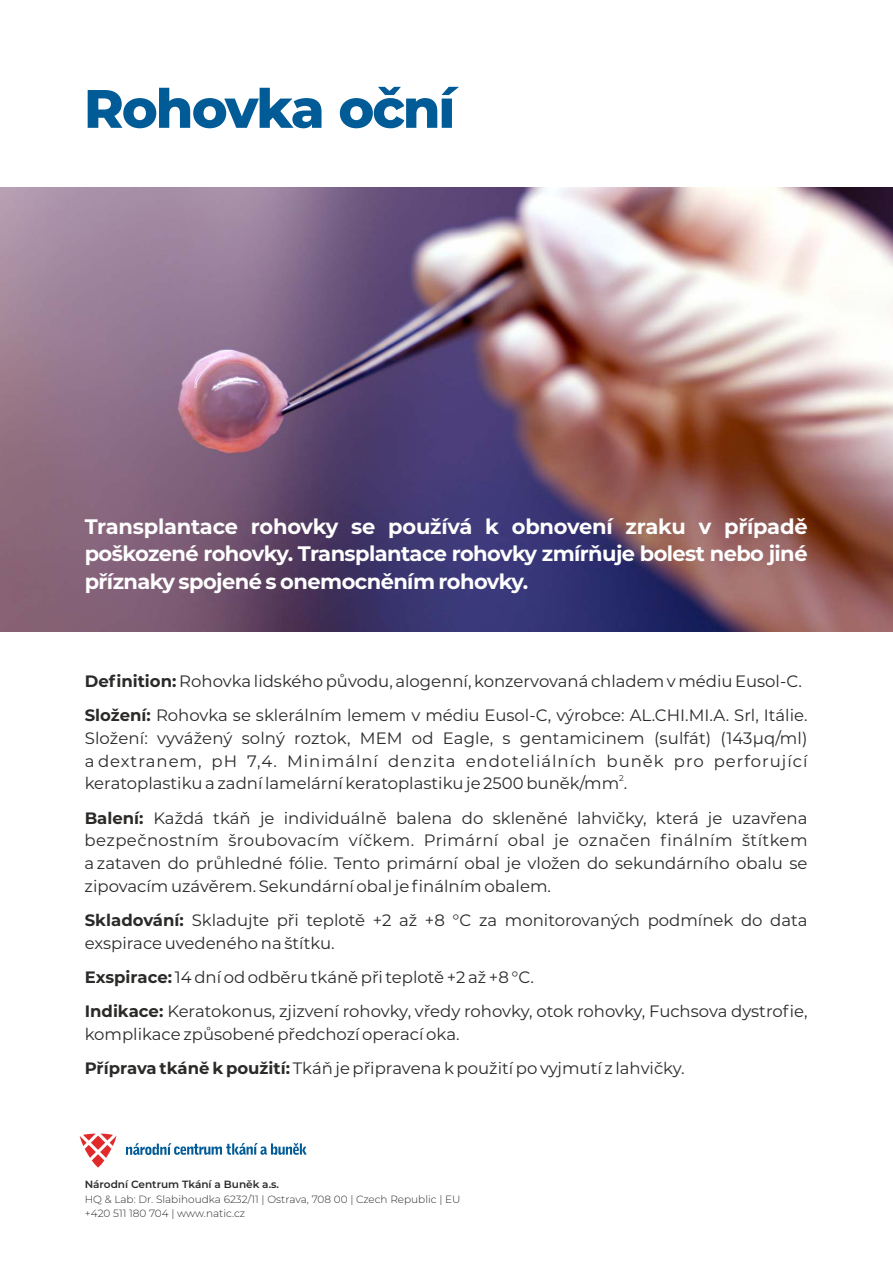
<style>
.page{position:relative;width:893px;height:1263px;background:#fff}
.page>*{position:absolute;margin:0;border:0;box-sizing:border-box;transform-origin:0 0}
.t1{font:800 54px "Montserrat";letter-spacing:-.04em;color:#005b97}
.t2{font:700 21px/27.5px "Montserrat";letter-spacing:-.03em;color:#fefefe;text-align:justify}
.t3{font:16.5px/22.8px "Montserrat";color:#2b2a29}
.t4{font:16.5px/22.8px "Montserrat";letter-spacing:.04em;color:#2b2a29}
.t5{font:300 10.5px/14.5px "Montserrat";color:#2b2a29}
.t6{font:600 10.5px "Montserrat";color:#2b2a29}
.t7{font:8.25px "Montserrat";color:#2b2a29}
.s1{font-weight:700}
</style>
<div class="page">
<svg style="left:126px;top:1143px;width:181px;height:12px"></svg>
<svg style="left:80px;top:1133px;width:36px;height:34px"></svg>
<img style="left:0;top:188px;width:893px;height:443px">
<h1 class="t1" style="left:84px;top:76px;width:373px">Rohovka oční</h1>
<p class="t2" style="left:85px;top:512px;width:724px">Transplantace rohovky se používá k obnovení zraku v případě poškozené rohovky. Transplantace rohovky zmírňuje bolest nebo jiné příznaky spojené s onemocněním rohovky.</p>
<p class="t3" style="left:85px;top:664px;width:724px;line-height:34.2px"><span class="s1">Definition:</span> Rohovka lidského původu, alogenní, konzervovaná chladem v médiu Eusol-C.<br><span class="s1">Složení:</span> Rohovka se sklerálním lemem v médiu Eusol-C, výrobce: AL.CHI.MI.A. Srl, Itálie.</p>
<p class="t4" style="left:85px;top:727px;width:724px">Složení: vyvážený solný roztok, MEM od Eagle, s gentamicinem (sulfát) (143µq/ml) a dextranem, pH 7,4. Minimální denzita endoteliálních buněk pro perforující</p>
<p class="t7" style="left:619px;top:773px;width:6px">2</p>
<p class="t3" style="left:85px;top:772px;width:544px">keratoplastiku a zadní lamelární keratoplastiku je 2500 buněk/mm .</p>
<p class="t3" style="left:85px;top:806px;width:724px;text-align:justify"><span class="s1">Balení:</span> Každá tkáň je individuálně balena do skleněné lahvičky, která je uzavřena bezpečnostním šroubovacím víčkem. Primární obal je označen finálním štítkem a zataven do průhledné fólie. Tento primární obal je vložen do sekundárního obalu se zipovacím uzávěrem. Sekundární obal je finálním obalem.</p>
<p class="t3" style="left:85px;top:909px;width:724px"><span class="s1">Skladování:</span> Skladujte při teplotě +2 až +8 °C za monitorovaných podmínek do data exspirace uvedeného na štítku.</p>
<p class="t3" style="left:85px;top:965px;width:451px"><span class="s1">Exspirace:</span> 14 dní od odběru tkáně při teplotě +2 až +8 °C.</p>
<p class="t3" style="left:85px;top:1000px;width:724px"><span class="s1">Indikace:</span> Keratokonus, zjizvení rohovky, vředy rohovky, otok rohovky, Fuchsova dystrofie, komplikace způsobené předchozí operací oka.</p>
<p class="t3" style="left:85px;top:1056px;width:601px"><span class="s1">Příprava tkáně k použití:</span> Tkáň je připravena k použití po vyjmutí z lahvičky.</p>
<p class="t6" style="left:85px;top:1178px;width:196px">Národní Centrum Tkání a Buněk a.s.</p>
<p class="t5" style="left:85px;top:1192px;width:377px">HQ &amp; Lab: Dr. Slabihoudka 6232/11 | Ostrava, 708 00 | Czech Republic | EU +420 511 180 704 | www.natic.cz</p>
</div>
